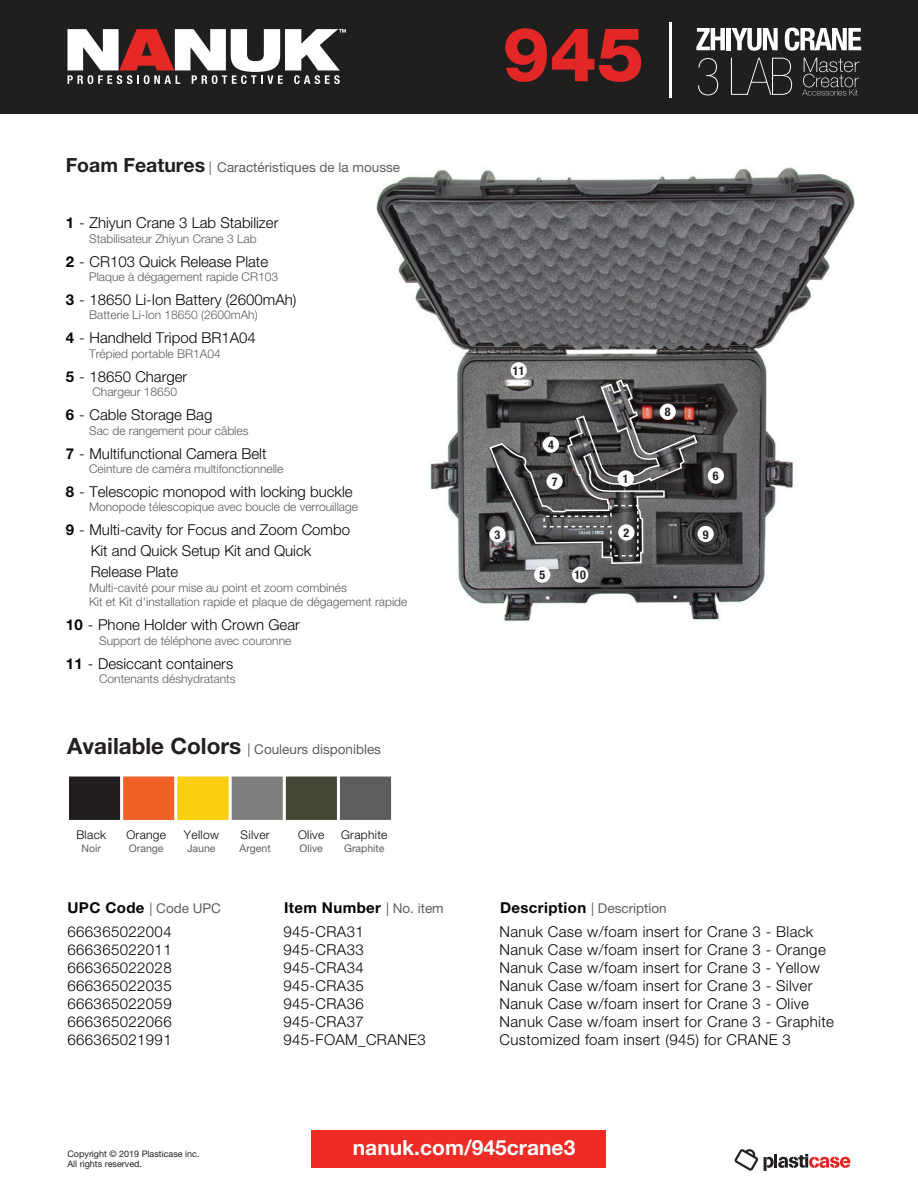
<style>
.page{position:relative;width:918px;height:1188px;background:#fff}
.page>*{position:absolute;margin:0;border:0;box-sizing:border-box;transform-origin:0 0}
.t1{font:800 75px "Helvetica Neue LT Std";color:#e32726}
.t2{font:700 21px "Helvetica Neue LT Std";color:#fff}
.t3{font:300 15px "Helvetica Neue LT Std";letter-spacing:.025em;color:#040504}
.t4{font:300 15px/21px "Helvetica Neue LT Std";color:#050504}
.t5{font:700 15px "Helvetica Neue LT Std";letter-spacing:.025em;color:#040504}
.t6{font:13.5px "Helvetica Neue LT Std";color:#5e5f5f}
.t7{font:300 12px/14.4px "Helvetica Neue LT Std";color:#5c5c5d}
.t8{font:300 12px "Helvetica Neue LT Std";letter-spacing:.025em;color:#040504}
.t9{font:700 condensed 12px "Helvetica Neue LT Std";color:#231f20}
.t10{font:10.5px "Helvetica Neue LT Std";color:#5e5f5f}
.t11{font:9px/10.8px "Helvetica Neue LT Std";color:#231f20}
.s1{font-weight:700;font-size:19.5px;color:#231f20}
.s2{font-weight:700;color:#040504}
.s3{color:#040504}
.s4{font-weight:700;font-size:22.5px;color:#231f20}
.s5{font-weight:700;font-size:15px;color:#040504}
.s6{font-weight:400;font-size:13.5px;color:#5e5f5f}
</style>
<div class="page">
<svg style="left:764px;top:1154px;width:86px;height:17px"></svg>
<svg style="left:735px;top:1149px;width:23px;height:22px"></svg>
<div style="left:0;top:0;width:918px;height:113px;background:#211e1e"></div>
<svg style="left:67px;top:29px;width:279px;height:55px"></svg>
<hr style="left:669px;top:22px;width:2px;height:76px;background:#fff">
<svg style="left:696px;top:28px;width:29px;height:22px"></svg>
<hr style="left:727px;top:28px;width:4px;height:22px;background:#fff">
<svg style="left:731px;top:28px;width:47px;height:23px"></svg>
<svg style="left:785px;top:28px;width:76px;height:23px"></svg>
<svg style="left:698px;top:58px;width:20px;height:37px"></svg>
<svg style="left:731px;top:58px;width:61px;height:37px"></svg>
<svg style="left:802px;top:58px;width:57px;height:38px"></svg>
<div style="left:312px;top:1130px;width:294px;height:38px;background:#ee2b25"></div>
<img style="left:376px;top:167px;width:479px;height:455px">
<div style="left:708px;top:468px;width:16px;height:16px;background:#fff;border-radius:50%"></div>
<div style="left:698px;top:526px;width:16px;height:16px;background:#fff;border-radius:50%"></div>
<div style="left:572px;top:567px;width:16px;height:16px;background:#fff;border-radius:50%"></div>
<div style="left:534px;top:567px;width:16px;height:16px;background:#fff;border-radius:50%"></div>
<div style="left:511px;top:362px;width:16px;height:17px;background:#fff;border-radius:50%"></div>
<svg style="left:489px;top:378px;width:209px;height:187px;background:#5c5a5a"></svg>
<div style="left:68px;top:775px;width:54px;height:46px;background:#221d1d"></div>
<div style="left:66px;top:774px;width:57px;height:49px;border:3px solid #fff"></div>
<div style="left:337px;top:774px;width:57px;height:49px;background:#5b5e5d;border:3px solid #fff"></div>
<div style="left:283px;top:774px;width:57px;height:49px;background:#434736;border:3px solid #fff"></div>
<div style="left:120px;top:774px;width:57px;height:49px;background:#ef6124;border:3px solid #fff"></div>
<div style="left:229px;top:774px;width:57px;height:49px;background:#7e7e7c;border:3px solid #fff"></div>
<div style="left:174px;top:774px;width:57px;height:49px;background:#fcce10;border:3px solid #fff"></div>
<p class="t6" style="left:66px;top:159px;width:336px"><span class="s1">Foam Features</span> | Caractéristiques de la mousse</p>
<p class="t4" style="left:66px;top:212px;width:214px"><span class="s2">1</span> <span class="s3">-</span> Zhiyun Crane 3 Lab Stabilizer</p>
<p class="t7" style="left:89px;top:231px;width:169px">Stabilisateur Zhiyun Crane 3 Lab</p>
<p class="t4" style="left:66px;top:251px;width:204px"><span class="s2">2</span> <span class="s3">-</span> CR103 Quick Release Plate</p>
<p class="t7" style="left:89px;top:269px;width:190px">Plaque à dégagement rapide CR103</p>
<p class="t4" style="left:66px;top:289px;width:232px"><span class="s2">3</span> <span class="s3">-</span> 18650 Li-Ion Battery (2600mAh)</p>
<p class="t7" style="left:89px;top:308px;width:170px">Batterie Li-Ion 18650 (2600mAh)</p>
<p class="t4" style="left:66px;top:327px;width:192px"><span class="s2">4</span> <span class="s3">-</span> Handheld Tripod BR1A04</p>
<p class="t7" style="left:89px;top:346px;width:133px">Trépied portable BR1A04</p>
<p class="t4" style="left:66px;top:366px;width:123px"><span class="s2">5</span> <span class="s3">-</span> 18650 Charger</p>
<p class="t7" style="left:92px;top:385px;width:86px">Chargeur 18650</p>
<p class="t4" style="left:66px;top:404px;width:148px"><span class="s2">6</span> <span class="s3">-</span> Cable Storage Bag</p>
<p class="t7" style="left:89px;top:423px;width:161px">Sac de rangement pour câbles</p>
<p class="t4" style="left:66px;top:443px;width:202px"><span class="s2">7</span> <span class="s3">-</span> Multifunctional Camera Belt</p>
<p class="t7" style="left:89px;top:461px;width:196px">Ceinture de caméra multifonctionnelle</p>
<p class="t4" style="left:66px;top:481px;width:288px"><span class="s2">8</span> <span class="s3">-</span> Telescopic monopod with locking buckle</p>
<p class="t7" style="left:89px;top:500px;width:270px">Monopode télescopique avec boucle de verrouillage</p>
<p class="t4" style="left:91px;top:519px;width:261px;text-indent:-25px"><span class="s2">9</span> <span class="s3">-</span> Multi-cavity for Focus and Zoom Combo<br>Kit and Quick Setup Kit and Quick<br>Release Plate</p>
<p class="t7" style="left:89px;top:580px;width:320px">Multi-cavité pour mise au point et zoom combinés<br>Kit et Kit d'installation rapide et plaque de dégagement rapide</p>
<p class="t4" style="left:66px;top:614px;width:236px"><span class="s2">10</span> <span class="s3">-</span> Phone Holder with Crown Gear</p>
<p class="t7" style="left:99px;top:633px;width:194px">Support de téléphone avec couronne</p>
<p class="t4" style="left:66px;top:653px;width:169px"><span class="s2">11</span> <span class="s3">-</span> Desiccant containers</p>
<p class="t7" style="left:99px;top:671px;width:138px">Contenants déshydratants</p>
<p class="t6" style="left:67px;top:741px;width:315px"><span class="s4">Available Colors</span> | Couleurs disponibles</p>
<p class="t8" style="left:76px;top:828px;width:31px">Black</p>
<p class="t10" style="left:82px;top:842px;width:21px">Noir</p>
<p class="t8" style="left:126px;top:828px;width:41px">Orange</p>
<p class="t10" style="left:129px;top:842px;width:36px">Orange</p>
<p class="t8" style="left:184px;top:828px;width:37px">Yellow</p>
<p class="t10" style="left:187px;top:842px;width:30px">Jaune</p>
<p class="t8" style="left:241px;top:828px;width:31px">Silver</p>
<p class="t10" style="left:240px;top:842px;width:33px">Argent</p>
<p class="t8" style="left:298px;top:828px;width:28px">Olive</p>
<p class="t10" style="left:299px;top:842px;width:25px">Olive</p>
<p class="t8" style="left:341px;top:828px;width:48px">Graphite</p>
<p class="t10" style="left:344px;top:842px;width:42px">Graphite</p>
<h1 class="t1" style="left:502px;top:10px;width:143px">945</h1>
<p class="t9" style="left:513px;top:363px;width:13px">11</p>
<p class="t9" style="left:495px;top:528px;width:7px">3</p>
<p class="t9" style="left:548px;top:438px;width:7px">4</p>
<p class="t9" style="left:552px;top:474px;width:7px">7</p>
<p class="t9" style="left:539px;top:568px;width:7px">5</p>
<p class="t9" style="left:574px;top:568px;width:13px">10</p>
<p class="t9" style="left:665px;top:405px;width:7px">8</p>
<p class="t9" style="left:623px;top:472px;width:7px">1</p>
<p class="t9" style="left:713px;top:469px;width:7px">6</p>
<p class="t9" style="left:624px;top:526px;width:7px">2</p>
<p class="t9" style="left:703px;top:527px;width:7px">9</p>
<p class="t6" style="left:67px;top:900px;width:155px"><span class="s5">UPC Code</span> | Code UPC</p>
<p class="t5" style="left:284px;top:898px;width:161px">Item Number <span class="s6">| No. item</span></p>
<p class="t6" style="left:500px;top:900px;width:168px"><span class="s5">Description</span> | Description</p>
<p class="t3" style="left:67px;top:922px;width:106px">666365022004</p>
<p class="t3" style="left:284px;top:922px;width:82px">945-CRA31</p>
<p class="t3" style="left:500px;top:922px;width:315px">Nanuk Case w/foam insert for Crane 3 - Black</p>
<p class="t3" style="left:67px;top:940px;width:106px">666365022011</p>
<p class="t3" style="left:284px;top:940px;width:82px">945-CRA33</p>
<p class="t3" style="left:500px;top:940px;width:328px">Nanuk Case w/foam insert for Crane 3 - Orange</p>
<p class="t3" style="left:67px;top:958px;width:106px">666365022028</p>
<p class="t3" style="left:284px;top:958px;width:82px">945-CRA34</p>
<p class="t3" style="left:500px;top:958px;width:322px">Nanuk Case w/foam insert for Crane 3 - Yellow</p>
<p class="t3" style="left:67px;top:976px;width:106px">666365022035</p>
<p class="t3" style="left:284px;top:976px;width:82px">945-CRA35</p>
<p class="t3" style="left:500px;top:976px;width:314px">Nanuk Case w/foam insert for Crane 3 - Silver</p>
<p class="t3" style="left:67px;top:994px;width:106px">666365022059</p>
<p class="t3" style="left:284px;top:994px;width:82px">945-CRA36</p>
<p class="t3" style="left:500px;top:994px;width:311px">Nanuk Case w/foam insert for Crane 3 - Olive</p>
<p class="t3" style="left:67px;top:1012px;width:106px">666365022066</p>
<p class="t3" style="left:284px;top:1012px;width:82px">945-CRA37</p>
<p class="t3" style="left:500px;top:1012px;width:336px">Nanuk Case w/foam insert for Crane 3 - Graphite</p>
<p class="t3" style="left:67px;top:1030px;width:106px">666365021991</p>
<p class="t3" style="left:284px;top:1030px;width:144px">945-FOAM_CRANE3</p>
<p class="t3" style="left:500px;top:1030px;width:293px">Customized foam insert (945) for CRANE 3</p>
<p class="t11" style="left:68px;top:1148px;width:134px">Copyright © 2019 Plasticase inc.<br>All rights reserved.</p>
<h2 class="t2" style="left:353px;top:1134px;width:224px">nanuk.com/945crane3</h2>
</div>
